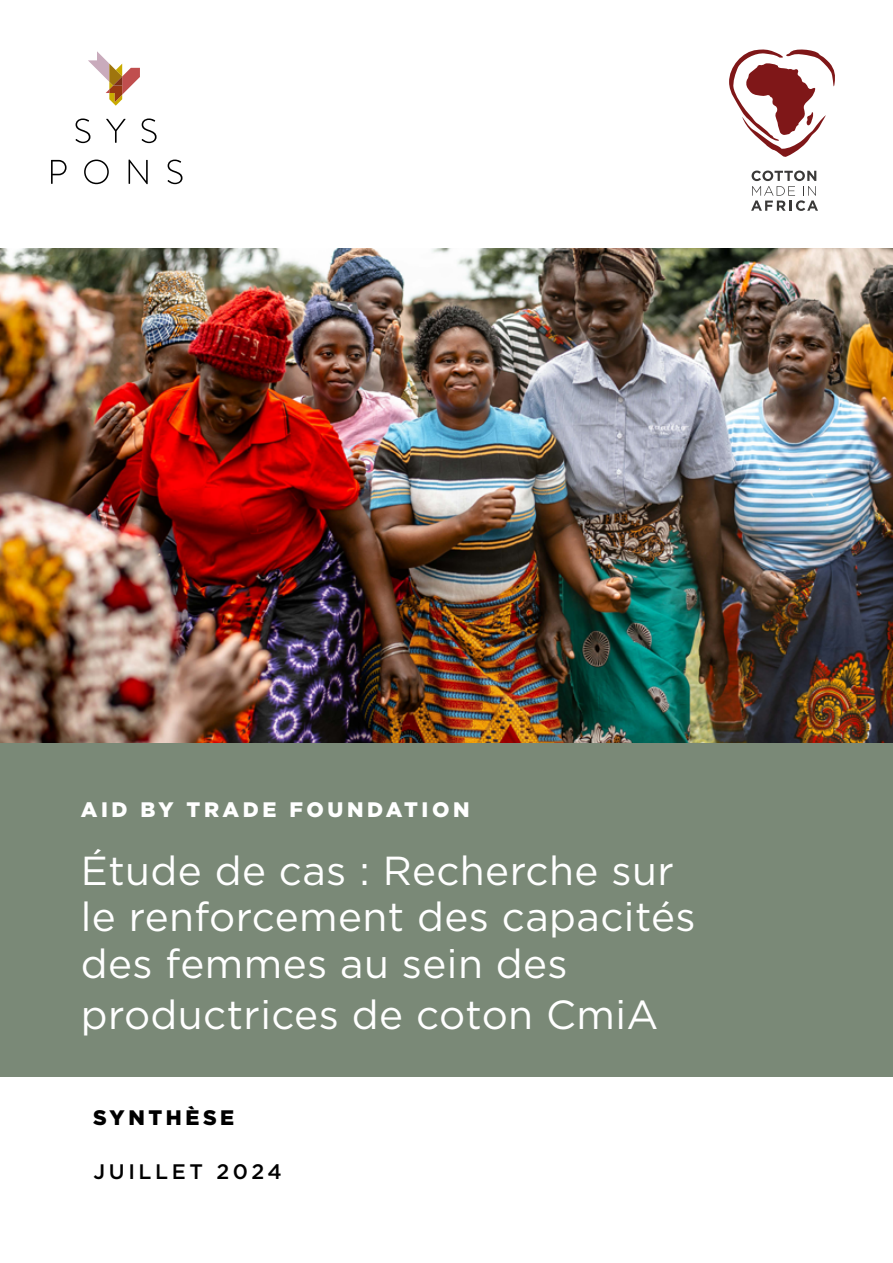
<style>
.page{position:relative;width:893px;height:1263px;background:#fff}
.page>*{position:absolute;margin:0;border:0;box-sizing:border-box;transform-origin:0 0}
.NAME_Titel_Standard{font:40.5px/46.5px "Gotham";letter-spacing:.01em;color:#fff}
.t1{font:900 21px "Gotham";letter-spacing:.17em;color:#fff}
.t2{font:500 21px "Gotham";letter-spacing:.17em;color:#000}
.t3{font:900 21px "Gotham";letter-spacing:.17em;color:#000}
</style>
<div class="page">
<img style="left:0;top:249px;width:893px;height:494px">
<svg style="left:51px;top:160px;width:132px;height:24px"></svg>
<svg style="left:75px;top:118px;width:82px;height:25px"></svg>
<svg style="left:88px;top:51px;width:52px;height:55px"></svg>
<div style="left:0;top:743px;width:893px;height:334px;background:#7a8977"></div>
<svg style="left:729px;top:49px;width:106px;height:108px"></svg>
<svg style="left:751px;top:171px;width:67px;height:40px"></svg>
<p class="t1" style="left:81px;top:795px;width:390px">AID BY TRADE FOUNDATION</p>
<p class="NAME_Titel_Standard" style="left:81px;top:846px;width:616px">Étude de cas : Recherche sur le renforcement des capacités des femmes au sein des</p>
<p class="NAME_Titel_Standard" style="left:81px;top:990px;width:579px">productrices de coton CmiA</p>
<p class="t3" style="left:93px;top:1103px;width:143px">SYNTHÈSE</p>
<p class="t2" style="left:94px;top:1157px;width:190px">JUILLET 2024</p>
</div>
